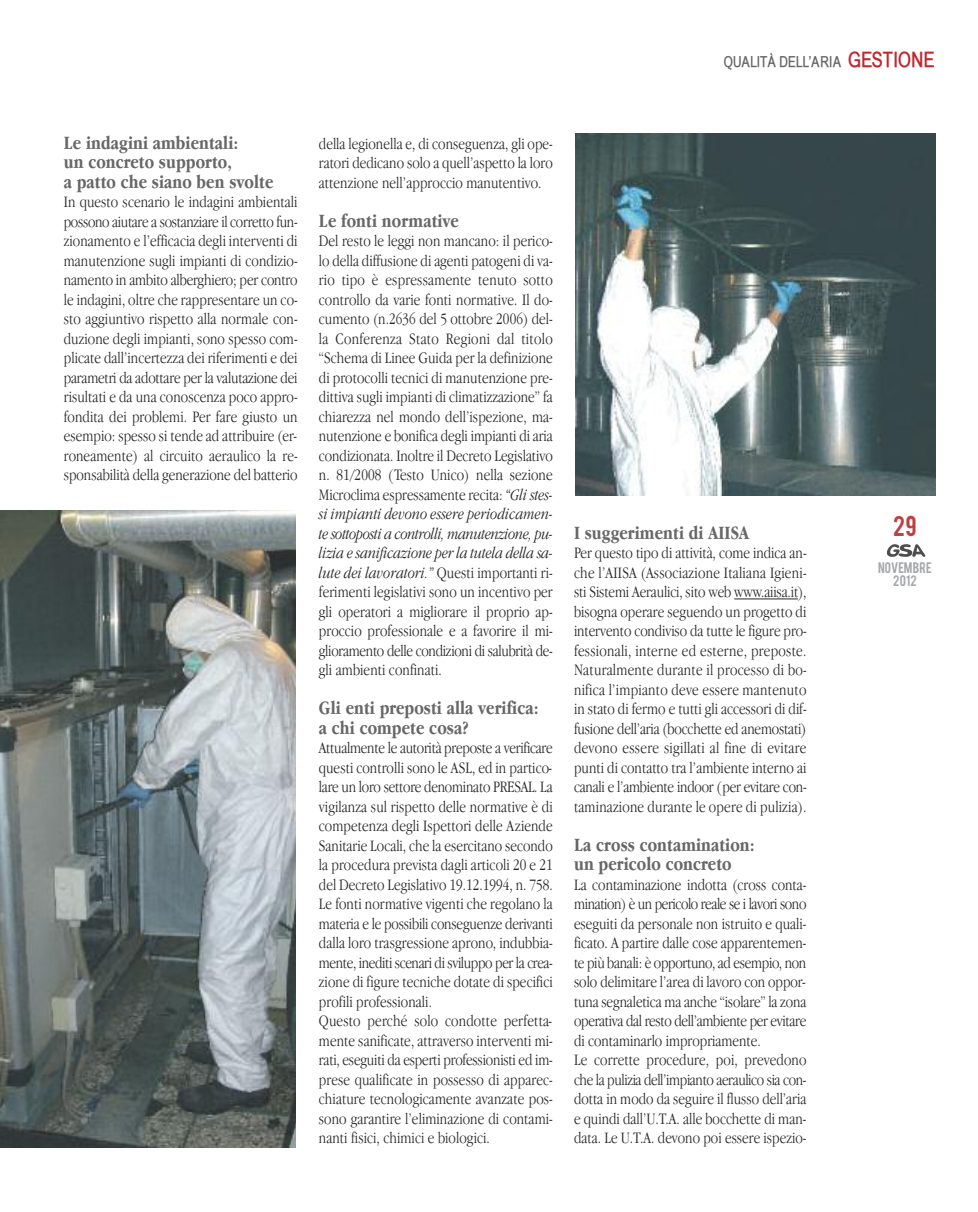
<style>
.page{position:relative;width:978px;height:1212px;background:#fff}
.page>*{position:absolute;margin:0;border:0;box-sizing:border-box;transform-origin:0 0}
.t1{font:22.5px "Bebas";color:#be3f42}
.t2{font:700 19.5px/19.5px "Apple Garamond";letter-spacing:.005em;color:#686768}
.t3{font:300 16.5px/19.5px "Apple Garamond";color:#272627;text-align:justify}
.t4{font:16.5px/19.5px "Apple Garamond Light Italic TT";letter-spacing:-.005em;color:#272627;text-align:justify}
.t5{font:700 15px "Babel Sans";color:#686768}
.t6{font:12px/13.5px "Bebas";letter-spacing:.015em;color:#a5a7ab;text-align:center}
.s1{font-size:21px;color:#c4242c}
.s2{font-family:"Apple Garamond Light Italic TT";font-weight:400}
.s3{font-family:"Apple Garamond";font-weight:300}
</style>
<div class="page">
<hr style="left:734px;top:598px;width:64px;height:1px;background:#272627">
<svg style="left:886px;top:544px;width:40px;height:13px"></svg>
<img style="left:575px;top:134px;width:360px;height:362px">
<img style="left:0;top:510px;width:296px;height:637px">
<p class="t5" style="left:724px;top:53px;width:213px">QUALITÀ DELL’ARIA <span class="s1">GESTIONE</span></p>
<p class="t2" style="left:64px;top:133px;width:211px">Le indagini ambientali:<br>un concreto supporto,<br>a patto che siano ben svolte</p>
<p class="t3" style="left:64px;top:192px;width:235px">In questo scenario le indagini ambientali possono aiutare a sostanziare il corretto fun&shy;zionamento e l’efficacia degli interventi di manutenzione sugli impianti di condizio&shy;namento in ambito alberghiero; per contro le indagini, oltre che rappresentare un co&shy;sto aggiuntivo rispetto alla normale con&shy;duzione degli impianti, sono spesso com&shy;plicate dall’incertezza dei riferimenti e dei parametri da adottare per la valutazione dei risultati e da una conoscenza poco appro&shy;fondita dei problemi. Per fare giusto un esempio: spesso si tende ad attribuire (er&shy;roneamente) al circuito aeraulico la re&shy;sponsabilità della generazione del batterio</p>
<p class="t3" style="left:319px;top:133px;width:235px">della legionella e, di conseguenza, gli ope&shy;ratori dedicano solo a quell’aspetto la loro attenzione nell’approccio manutentivo.</p>
<p class="t2" style="left:319px;top:211px;width:142px">Le fonti normative</p>
<p class="t3" style="left:319px;top:231px;width:236px">Del resto le leggi non mancano: il perico&shy;lo della diffusione di agenti patogeni di va&shy;rio tipo è espressamente tenuto sotto controllo da varie fonti normative. Il do&shy;cumento (n.2636 del 5 ottobre 2006) del&shy;la Conferenza Stato Regioni dal titolo “Schema di Linee Guida per la definizione di protocolli tecnici di manutenzione pre&shy;dittiva sugli impianti di climatizzazione” fa chiarezza nel mondo dell’ispezione, ma&shy;nutenzione e bonifica degli impianti di aria condizionata. Inoltre il Decreto Legislativo n. 81/2008 (Testo Unico) nella sezione Microclima espressamente recita: <span class="s2">“Gli stes-</span></p>
<p class="t4" style="left:319px;top:504px;width:236px">si impianti devono essere periodicamen&shy;te sottoposti a controlli, manutenzione, pu&shy;lizia e sanificazione per la tutela della sa&shy;lute dei lavoratori.” <span class="s3">Questi importanti ri-</span></p>
<p class="t3" style="left:319px;top:582px;width:235px">ferimenti legislativi sono un incentivo per gli operatori a migliorare il proprio ap&shy;proccio professionale e a favorire il mi&shy;glioramento delle condizioni di salubrità de&shy;gli ambienti confinati.</p>
<p class="t2" style="left:319px;top:698px;width:221px">Gli enti preposti alla verifica: a chi compete cosa?</p>
<p class="t3" style="left:319px;top:738px;width:235px;text-align:left">Attualmente le autorità preposte a verificare questi controlli sono le ASL, ed in partico&shy;lare un loro settore denominato PRESAL. La vigilanza sul rispetto delle normative è di competenza degli Ispettori delle Aziende Sanitarie Locali, che la esercitano secondo la procedura prevista dagli articoli 20 e 21 del Decreto Legislativo 19.12.1994, n. 758.<br>Le fonti normative vigenti che regolano la materia e le possibili conseguenze derivanti dalla loro trasgressione aprono, indubbia&shy;mente, inediti scenari di sviluppo per la crea&shy;zione di figure tecniche dotate di specifici profili professionali.<br>Questo perché solo condotte perfetta&shy;mente sanificate, attraverso interventi mi&shy;rati, eseguiti da esperti professionisti ed im&shy;prese qualificate in possesso di apparec&shy;chiature tecnologicamente avanzate pos&shy;sono garantire l’eliminazione di contami&shy;nanti fisici, chimici e biologici.</p>
<p class="t2" style="left:574px;top:523px;width:176px">I suggerimenti di AIISA</p>
<p class="t3" style="left:574px;top:543px;width:234px">Per questo tipo di attività, come indica an&shy;che l’AIISA (Associazione Italiana Igieni&shy;sti Sistemi Aeraulici, sito web www.aiisa.it), bisogna operare seguendo un progetto di intervento condiviso da tutte le figure pro&shy;fessionali, interne ed esterne, preposte.<br>Naturalmente durante il processo di bo&shy;nifica l’impianto deve essere mantenuto in stato di fermo e tutti gli accessori di dif&shy;fusione dell’aria (bocchette ed anemostati) devono essere sigillati al fine di evitare punti di contatto tra l’ambiente interno ai canali e l’ambiente indoor (per evitare con&shy;taminazione durante le opere di pulizia).</p>
<p class="t2" style="left:574px;top:835px;width:182px">La cross contamination: un pericolo concreto</p>
<p class="t3" style="left:574px;top:874px;width:234px;text-align:left">La contaminazione indotta (cross conta&shy;mination) è un pericolo reale se i lavori sono eseguiti da personale non istruito e quali&shy;ficato. A partire dalle cose apparentemen&shy;te più banali: è opportuno, ad esempio, non solo delimitare l’area di lavoro con oppor&shy;tuna segnaletica ma anche “isolare” la zona operativa dal resto dell’ambiente per evitare di contaminarlo impropriamente.<br>Le corrette procedure, poi, prevedono che la pulizia dell’impianto aeraulico sia con&shy;dotta in modo da seguire il flusso dell’aria e quindi dall’U.T.A. alle bocchette di man&shy;data. Le U.T.A. devono poi essere ispezio-</p>
<h1 class="t1" style="left:893px;top:515px;width:25px">29</h1>
<p class="t6" style="left:878px;top:562px;width:55px">NOVEMBRE<br>2012</p>
</div>
